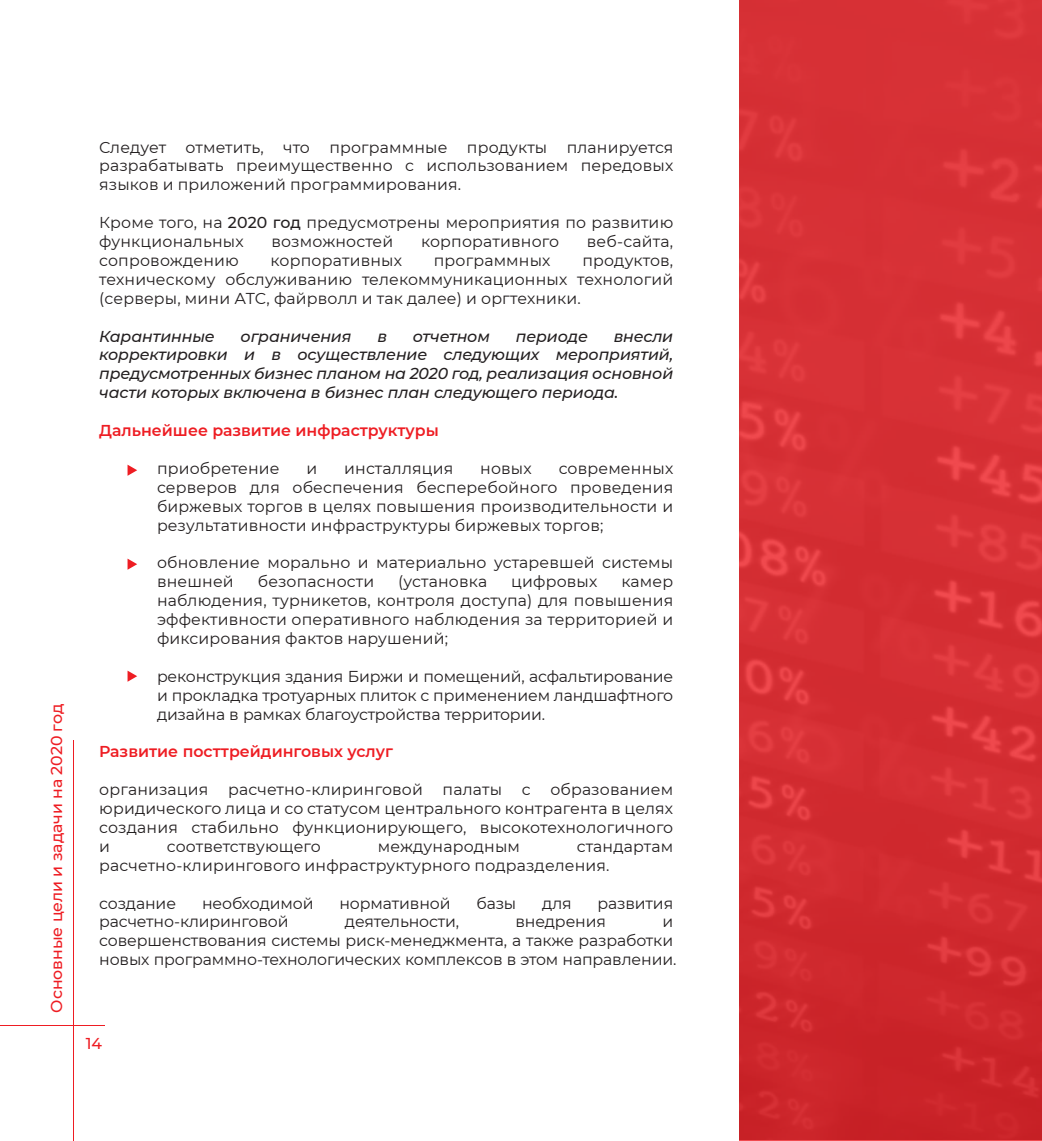
<style>
.page{position:relative;width:1042px;height:1141px;background:#fff}
.page>*{position:absolute;margin:0;border:0;box-sizing:border-box;transform-origin:0 0}
.t1{font:15.75px/18.9px "Montserrat";letter-spacing:.01em;color:#231f20;text-align:justify}
.t2{font:italic 500 15.75px/18.9px "Montserrat";letter-spacing:-.01em;color:#231f20;text-align:justify}
.t3{font:15.75px/18.9px "Montserrat";letter-spacing:-.01em;color:#231f20}
.t4{font:600 15.75px "Montserrat";color:#ee1d23}
.t5{font:500 15.75px "Montserrat";color:#ee1d23}
.s1{font-weight:500}
</style>
<div class="page">
<hr style="left:74px;top:740px;width:1px;height:401px;background:#ee1d23">
<hr style="left:0;top:1025px;width:105px;height:1px;background:#ee1d23">
<svg style="left:128px;top:465px;width:9px;height:11px"></svg>
<svg style="left:128px;top:559px;width:9px;height:11px"></svg>
<svg style="left:128px;top:671px;width:9px;height:11px"></svg>
<svg style="left:739px;top:0;width:303px;height:1141px;background:#d42e33"></svg>
<p class="t5" style="left:46px;top:1013px;width:311px;rotate:-90deg">Основные цели и задачи на 2020 год</p>
<p class="t1" style="left:99px;top:137px;width:575px">Следует отметить, что программные продукты планируется разрабатывать преимущественно с использованием передовых языков и приложений программирования.</p>
<p class="t1" style="left:99px;top:213px;width:575px">Кроме того, на <span class="s1">2020 год</span> предусмотрены мероприятия по развитию функциональных</p>
<p class="t1" style="left:271px;top:231px;width:123px">возможностей</p>
<p class="t1" style="left:421px;top:231px;width:140px">корпоративного</p>
<p class="t1" style="left:587px;top:231px;width:88px">веб-сайта,</p>
<p class="t1" style="left:99px;top:250px;width:575px;text-indent:483px">продуктов, техническому обслуживанию телекоммуникационных технологий (серверы, мини АТС, файрволл и так далее) и оргтехники.</p>
<p class="t2" style="left:99px;top:326px;width:117px">Карантинные</p>
<p class="t2" style="left:241px;top:326px;width:112px">ограничения</p>
<p class="t2" style="left:377px;top:326px;width:11px">в</p>
<p class="t2" style="left:413px;top:326px;width:79px">отчетном</p>
<p class="t2" style="left:516px;top:326px;width:73px">периоде</p>
<p class="t1" style="left:99px;top:250px;width:141px">сопровождению</p>
<p class="t1" style="left:271px;top:250px;width:133px">корпоративных</p>
<p class="t1" style="left:434px;top:250px;width:118px">программных</p>
<p class="t2" style="left:99px;top:326px;width:575px;text-indent:514px">внесли корректировки и в осуществление следующих мероприятий, предусмотренных бизнес планом на 2020 год, реализация основной части которых включена в бизнес план следующего периода.</p>
<p class="t4" style="left:99px;top:419px;width:341px">Дальнейшее развитие инфраструктуры</p>
<p class="t1" style="left:157px;top:458px;width:124px">приобретение</p>
<p class="t1" style="left:306px;top:458px;width:12px">и</p>
<p class="t1" style="left:344px;top:458px;width:111px">инсталляция</p>
<p class="t1" style="left:480px;top:458px;width:53px">новых</p>
<p class="t1" style="left:157px;top:458px;width:518px;text-indent:402px">современных серверов для обеспечения бесперебойного проведения биржевых торгов в целях повышения производительности и результативности инфраструктуры биржевых торгов;</p>
<p class="t1" style="left:157px;top:553px;width:518px">обновление морально и материально устаревшей системы внешней</p>
<p class="t1" style="left:258px;top:572px;width:118px">безопасности</p>
<p class="t1" style="left:398px;top:572px;width:90px">(установка</p>
<p class="t1" style="left:511px;top:572px;width:88px">цифровых</p>
<p class="t1" style="left:157px;top:572px;width:518px;text-indent:464px">камер наблюдения, турникетов, контроля доступа) для повышения эффективности оперативного наблюдения за территорией и фиксирования фактов нарушений;</p>
<p class="t1" style="left:157px;top:666px;width:518px">реконструкция здания Биржи и помещений, асфальтирование и прокладка тротуарных плиток с применением ландшафтного дизайна в рамках благоустройства территории.</p>
<p class="t4" style="left:99px;top:741px;width:295px">Развитие посттрейдинговых услуг</p>
<p class="t1" style="left:99px;top:780px;width:575px">организация расчетно-клиринговой палаты с образованием юридического лица и со статусом центрального контрагента в целях создания стабильно функционирующего, высокотехнологичного и</p>
<p class="t1" style="left:99px;top:836px;width:575px;text-indent:477px">стандартам расчетно-клирингового инфраструктурного подразделения.</p>
<p class="t3" style="left:99px;top:893px;width:78px">создание</p>
<p class="t3" style="left:202px;top:893px;width:113px">необходимой</p>
<p class="t3" style="left:339px;top:893px;width:113px">нормативной</p>
<p class="t1" style="left:476px;top:893px;width:41px">базы</p>
<p class="t1" style="left:542px;top:893px;width:31px">для</p>
<p class="t3" style="left:598px;top:893px;width:77px">развития</p>
<p class="t3" style="left:99px;top:912px;width:191px">расчетно-клиринговой</p>
<p class="t3" style="left:345px;top:912px;width:116px">деятельности,</p>
<p class="t3" style="left:515px;top:912px;width:92px">внедрения</p>
<p class="t1" style="left:167px;top:836px;width:156px">соответствующего</p>
<p class="t1" style="left:378px;top:836px;width:144px">международным</p>
<p class="t3" style="left:99px;top:912px;width:579px;text-indent:563px">и совершенствования системы риск-менеджмента, а также разработки новых программно-технологических комплексов в этом направлении.</p>
<p class="t5" style="left:86px;top:1032px;width:18px">14</p>
</div>
